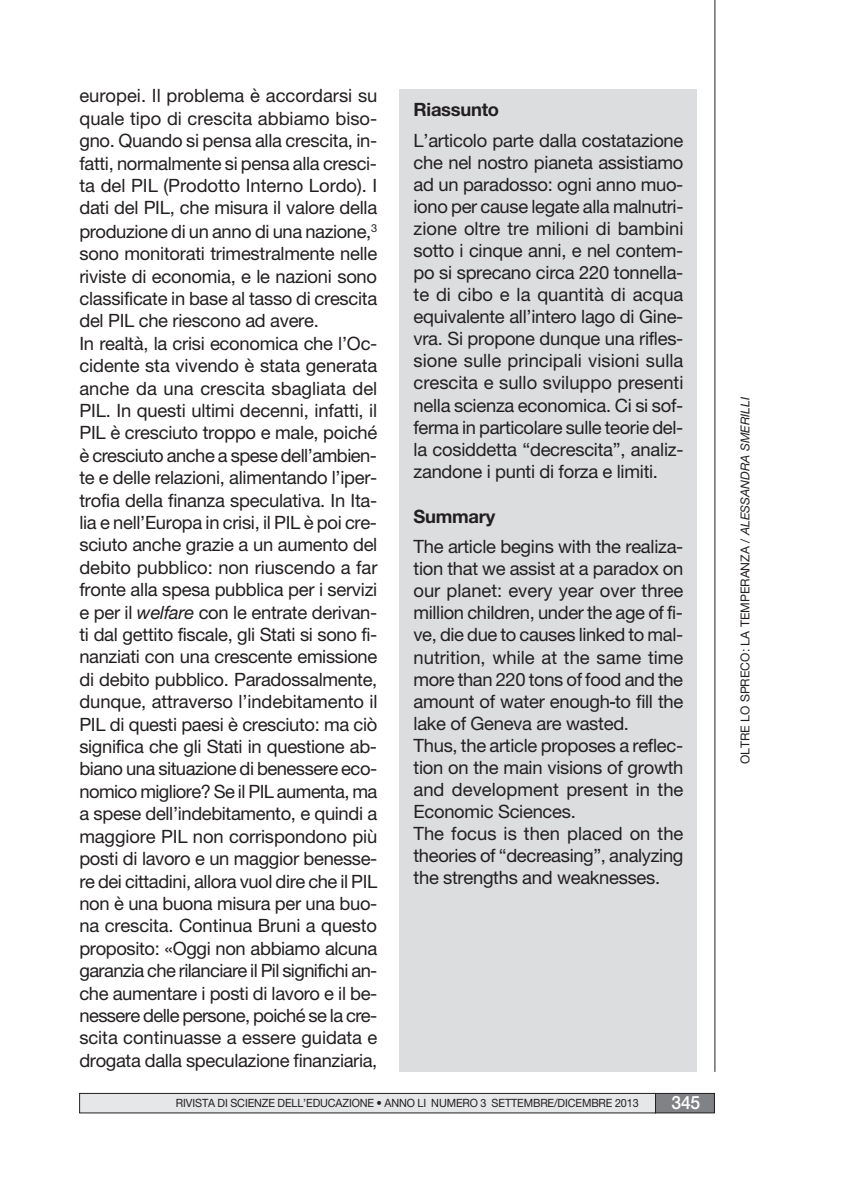
<style>
.page{position:relative;width:844px;height:1191px;background:#fff}
.page>*{position:absolute;margin:0;border:0;box-sizing:border-box;transform-origin:0 0}
.t1{font:18.38px/22.4px "Helvetica Neue LT Pro";letter-spacing:-.015em;color:#231f20}
.t2{font:500 18.38px "Helvetica Neue LT Pro";color:#fff;scale:.95 1}
.t3{font:12.25px "Helvetica Neue LT Pro";color:#231f20}
.t4{font:11.38px "Helvetica Neue LT Pro";letter-spacing:-.01em;color:#231f20;scale:.95 1}
.s1{font-style:italic}
.s2{font-weight:700}
</style>
<div class="page">
<div style="left:655px;top:1093px;width:59px;height:20px;background:#808285"></div>
<div style="left:654px;top:1093px;width:60px;height:20px;border:1px solid #231f20"></div>
<div style="left:80px;top:1093px;width:575px;height:20px;background:#e6e7e9"></div>
<div style="left:79px;top:1093px;width:576px;height:20px;border:1px solid #231f20"></div>
<hr style="left:714px;top:0;width:1px;height:1071px;background:#231f20">
<div style="left:399px;top:89px;width:298px;height:983px;background:#dcdddf"></div>
<svg style="left:609px;top:702px;width:6px;height:2px"></svg>
<p class="t1" style="left:79px;top:86px;width:299px">europei. Il problema è accordarsi su quale tipo di crescita abbiamo biso&shy;gno. Quando si pensa alla crescita, in&shy;fatti, normalmente si pensa alla cresci&shy;ta del PIL (Prodotto Interno Lordo). I dati del PIL, che misura il valore della produzione di un anno di una nazione,<sup>3 </sup>sono monitorati trimestralmente nelle riviste di economia, e le nazioni sono classificate in base al tasso di crescita del PIL che riescono ad avere.<br>In realtà, la crisi economica che l’Oc&shy;cidente sta vivendo è stata generata anche da una crescita sbagliata del PIL. In questi ultimi decenni, infatti, il PIL è cresciuto troppo e male, poiché è cresciuto anche a spese dell’ambien&shy;te e delle relazioni, alimentando l’iper&shy;trofia della finanza speculativa. In Ita&shy;lia e nell’Europa in crisi, il PIL è poi cre&shy;sciuto anche grazie a un aumento del debito pubblico: non riuscendo a far fronte alla spesa pubblica per i servizi e per il <span class="s1">welfare</span> con le entrate derivan&shy;ti dal gettito fiscale, gli Stati si sono fi&shy;nanziati con una crescente emissione di debito pubblico. Paradossalmente, dunque, attraverso l’indebitamento il PIL di questi paesi è cresciuto: ma ciò significa che gli Stati in questione ab&shy;biano una situazione di benessere eco&shy;nomico migliore? Se il PIL aumenta, ma a spese dell’indebitamento, e quindi a maggiore PIL non corrispondono più posti di lavoro e un maggior benesse&shy;re dei cittadini, allora vuol dire che il PIL non è una buona misura per una buo&shy;na crescita. Continua Bruni a questo proposito: «Oggi non abbiamo alcuna garanzia che rilanciare il Pil significhi an&shy;che aumentare i posti di lavoro e il be&shy;nessere delle persone, poiché se la cre&shy;scita continuasse a essere guidata e drogata dalla speculazione finanziaria,</p>
<p class="t1" style="left:413px;top:96px;width:271px;line-height:30.4px"><span class="s2">Riassunto<br></span>L’articolo parte dalla costatazione</p>
<p class="t1" style="left:413px;top:153px;width:271px;text-align:justify">che nel nostro pianeta assistiamo ad un paradosso: ogni anno muo&shy;iono per cause legate alla malnutri&shy;zione oltre tre milioni di bambini sotto i cinque anni, e nel contem&shy;po si sprecano circa 220 tonnella&shy;te di cibo e la quantità di acqua equivalente all’intero lago di Gine&shy;vra. Si propone dunque una rifles&shy;sione sulle principali visioni sulla crescita e sullo sviluppo presenti nella scienza economica. Ci si sof&shy;ferma in particolare sulle teorie del&shy;la cosiddetta “decrescita”, analiz&shy;zandone i punti di forza e limiti.</p>
<p class="t1" style="left:413px;top:503px;width:271px;line-height:30.4px"><span class="s2">Summary<br></span>The article begins with the realiza-</p>
<p class="t1" style="left:413px;top:559px;width:271px">tion that we assist at a paradox on our planet: every year over three million children, under the age of fi&shy;ve, die due to causes linked to mal&shy;nutrition, while at the same time more than 220 tons of food and the amount of water enough to fill the lake of Geneva are wasted.<br>Thus, the article proposes a reflec&shy;tion on the main visions of growth and development present in the<br>Economic Sciences.<br>The focus is then placed on the theories of “decreasing”, analyzing the strengths and weaknesses.</p>
<p class="t4" style="left:176px;top:1098px;width:488px">RIVISTA DI SCIENZE DELL’EDUCAZIONE • ANNO LI NUMERO 3 SETTEMBRE/DICEMBRE 2013</p>
<p class="t2" style="left:671px;top:1096px;width:32px">345</p>
<p class="t3" style="left:740px;top:764px;width:369px;rotate:-90deg">OLTRE LO SPRECO: LA TEMPERANZA / <span class="s1">ALESSANDRA SMERILLI</span></p>
</div>
